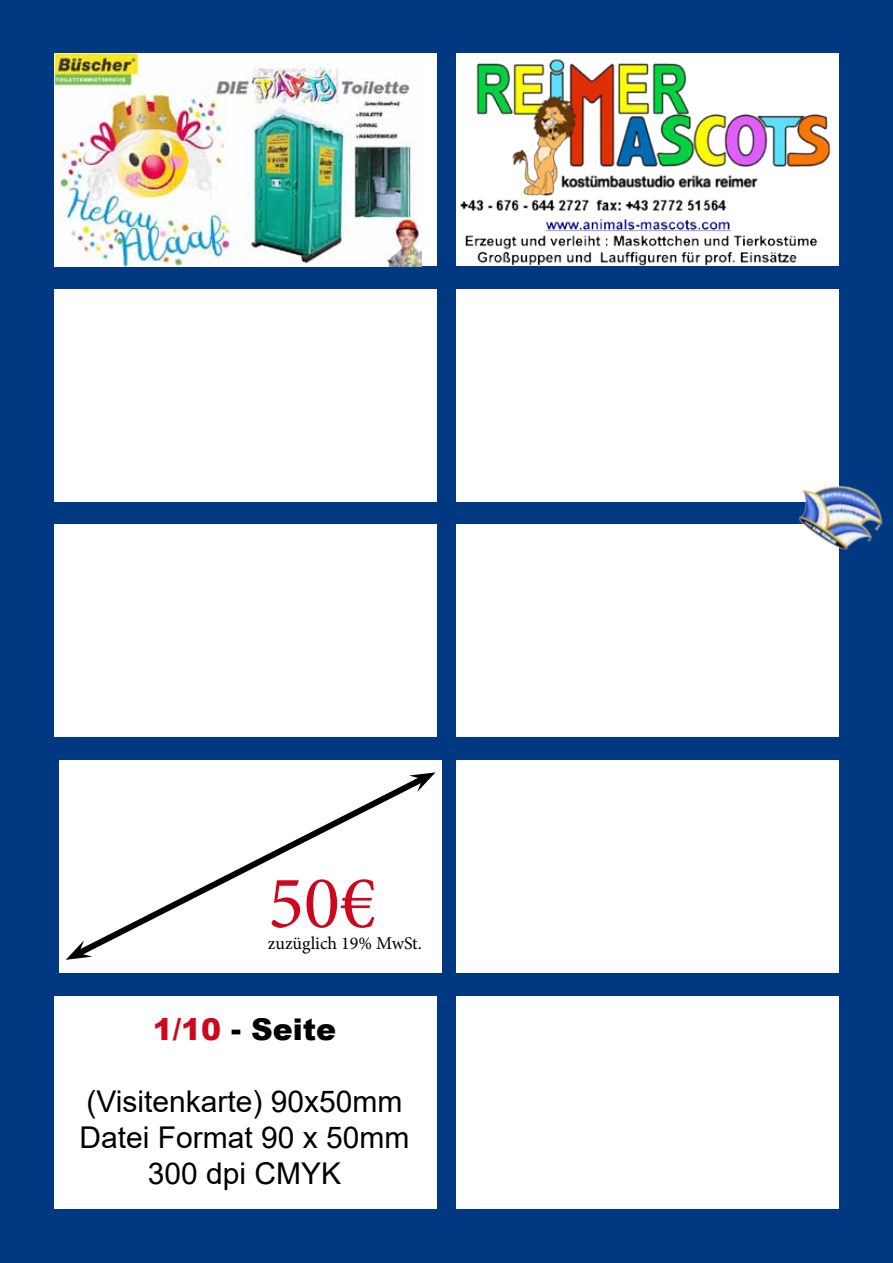
<style>
.page{position:relative;width:893px;height:1263px;background:#003882}
.page>*{position:absolute;margin:0;border:0;box-sizing:border-box;transform-origin:0 0}
.t1{font:75px "Minion Pro";color:#cd071e}
.t2{font:30px/36px "Arial";color:#000;text-align:center}
.t3{font:900 30px "Arial";color:#000}
.t4{font:18px "Minion Pro";color:#000}
.s1{color:#cd071e}
</style>
<div class="page">
<div style="left:54px;top:54px;width:383px;height:212px;background:#fff"></div>
<img style="left:54px;top:54px;width:367px;height:212px">
<img style="left:456px;top:54px;width:383px;height:212px">
<div style="left:54px;top:289px;width:383px;height:212px;background:#fff"></div>
<div style="left:456px;top:289px;width:383px;height:212px;background:#fff"></div>
<div style="left:54px;top:524px;width:383px;height:212px;background:#fff"></div>
<div style="left:456px;top:524px;width:383px;height:212px;background:#fff"></div>
<div style="left:59px;top:760px;width:383px;height:212px;background:#fff"></div>
<div style="left:456px;top:760px;width:383px;height:212px;background:#fff"></div>
<div style="left:54px;top:996px;width:383px;height:212px;background:#fff"></div>
<div style="left:456px;top:996px;width:383px;height:212px;background:#fff"></div>
<img style="left:775px;top:452px;width:118px;height:124px">
<svg style="left:92px;top:782px;width:317px;height:168px"></svg>
<svg style="left:66px;top:940px;width:26px;height:20px"></svg>
<svg style="left:409px;top:772px;width:27px;height:20px"></svg>
<h1 class="t1" style="left:268px;top:853px;width:109px">50€</h1>
<p class="t4" style="left:268px;top:931px;width:156px">zuzüglich 19% MwSt.</p>
<p class="t3" style="left:153px;top:1008px;width:185px"><span class="s1">1/10</span> - Seite</p>
<p class="t2" style="left:79px;top:1084px;width:332px">(Visitenkarte) 90x50mm<br>Datei Format 90 x 50mm<br>300 dpi CMYK</p>
</div>
